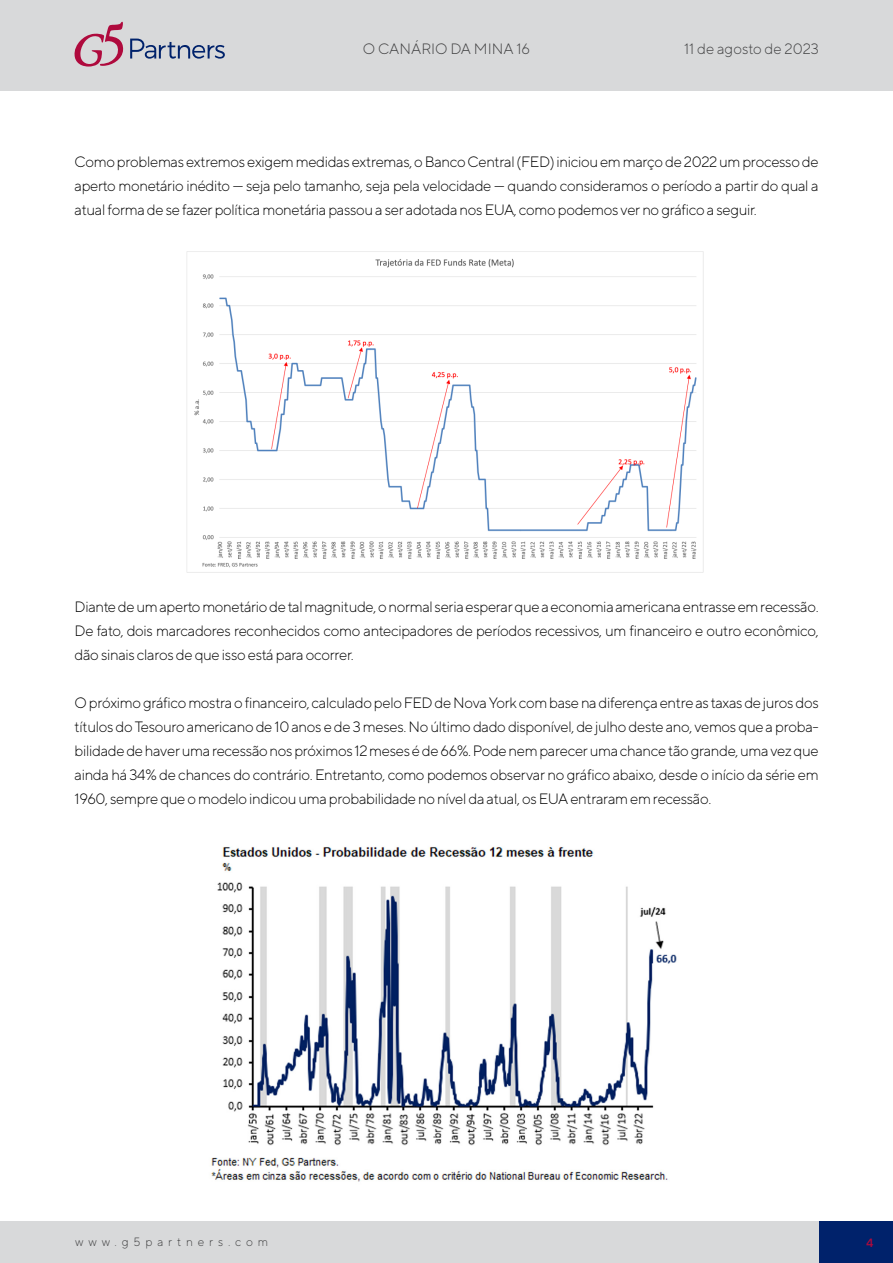
<style>
.page{position:relative;width:893px;height:1263px;background:#fff}
.page>*{position:absolute;margin:0;border:0;box-sizing:border-box;transform-origin:0 0}
.t1{font:300 15px/24px "TT Norms";letter-spacing:-.025em;color:#000;text-align:justify}
.t2{font:300 15px "TT Norms";color:#404041}
.t3{font:300 12px "TT Norms";letter-spacing:.4em;color:#404041}
.t4{font:500 12px "TT Norms";color:#af0a3d}
</style>
<div class="page">
<div style="left:0;top:1222px;width:893px;height:41px;background:#d8d9da"></div>
<div style="left:819px;top:1222px;width:74px;height:41px;background:#00226b"></div>
<div style="left:0;top:0;width:893px;height:90px;background:#d8d9da"></div>
<svg style="left:130px;top:39px;width:95px;height:20px"></svg>
<svg style="left:74px;top:22px;width:49px;height:45px"></svg>
<img style="left:186px;top:251px;width:518px;height:322px">
<img style="left:211px;top:847px;width:466px;height:335px">
<p class="t2" style="left:363px;top:40px;width:169px">O CANÁRIO DA MINA 16</p>
<p class="t2" style="left:684px;top:40px;width:137px">11 de agosto de 2023</p>
<p class="t1" style="left:75px;top:150px;width:746px">Como problemas extremos exigem medidas extremas, o Banco Central (FED) iniciou em março de 2022 um processo de aperto monetário inédito — seja pelo tamanho, seja pela velocidade — quando consideramos o período a partir do qual a atual forma de se fazer política monetária passou a ser adotada nos EUA, como podemos ver no gráfico a seguir.</p>
<p class="t1" style="left:75px;top:594px;width:746px">Diante de um aperto monetário de tal magnitude, o normal seria esperar que a economia americana entrasse em recessão.<br>De fato, dois marcadores reconhecidos como antecipadores de períodos recessivos, um financeiro e outro econômico, dão sinais claros de que isso está para ocorrer.</p>
<p class="t1" style="left:75px;top:690px;width:746px">O próximo gráfico mostra o financeiro, calculado pelo FED de Nova York com base na diferença entre as taxas de juros dos títulos do Tesouro americano de 10 anos e de 3 meses. No último dado disponível, de julho deste ano, vemos que a proba&shy;bilidade de haver uma recessão nos próximos 12 meses é de 66%. Pode nem parecer uma chance tão grande, uma vez que ainda há 34% de chances do contrário. Entretanto, como podemos observar no gráfico abaixo, desde o início da série em 1960, sempre que o modelo indicou uma probabilidade no nível da atual, os EUA entraram em recessão.</p>
<p class="t3" style="left:75px;top:1235px;width:195px">www.g5partners.com</p>
<p class="t4" style="left:866px;top:1235px;width:9px">4</p>
</div>
